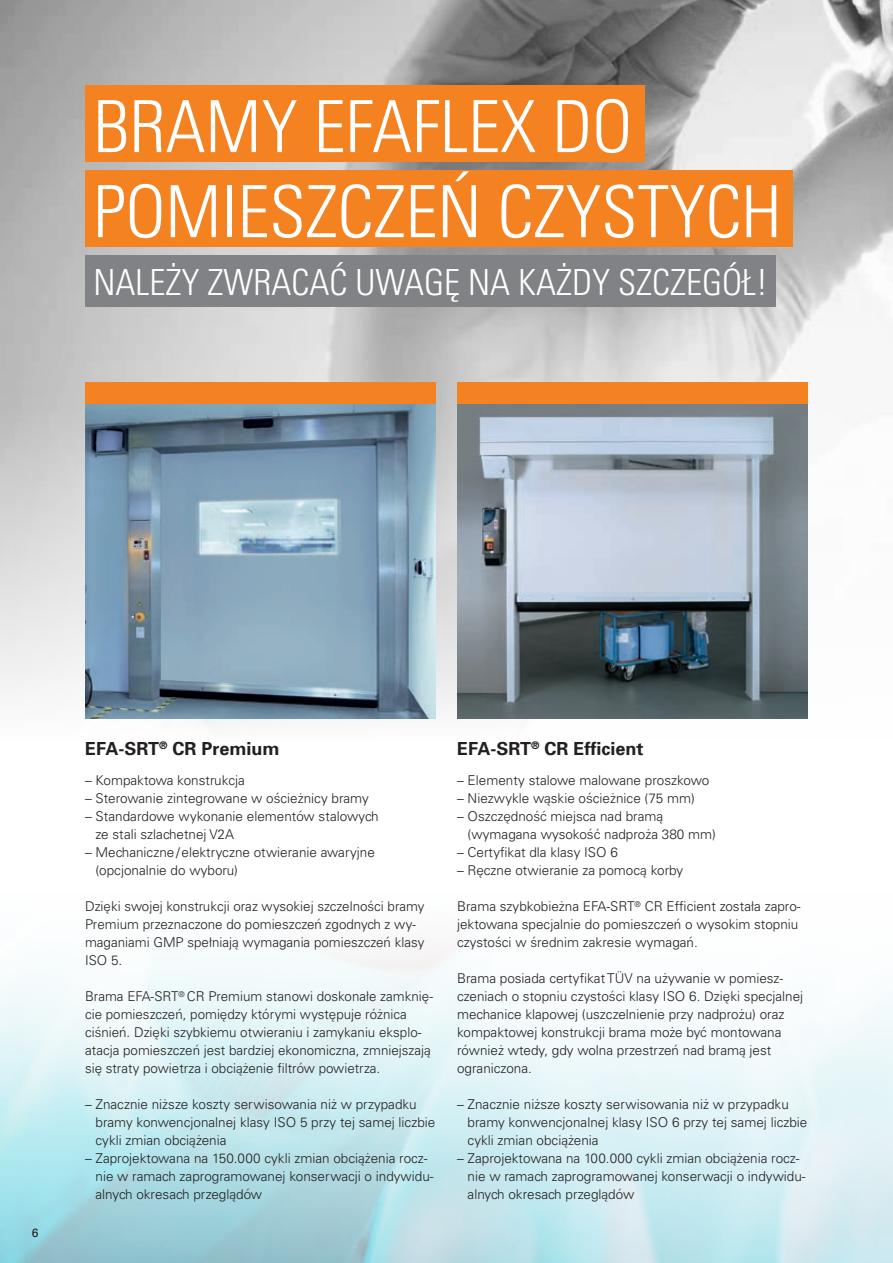
<style>
.page{position:relative;width:893px;height:1263px;background:#fff}
.page>*{position:absolute;margin:0;border:0;box-sizing:border-box;transform-origin:0 0}
.t1{font:72px/85.1px "Univers LTCYR 47 Light Cond";color:#fff}
.t2{font:36px "Univers LTCYR 47 Light Cond";color:#fff}
.t3{font:700 18px "Univers";color:#231f20}
.t4{font:300 13.5px/18px "Univers CE";color:#231f20}
.t5{font:12px "Univers";color:#231f20}
</style>
<div class="page">
<img style="left:0;top:0;width:893px;height:709px">
<img style="left:85px;top:404px;width:351px;height:315px">
<img style="left:457px;top:404px;width:351px;height:315px">
<div style="left:85px;top:85px;width:560px;height:77px;background:#f58220"></div>
<div style="left:85px;top:170px;width:707px;height:77px;background:#f58220"></div>
<div style="left:85px;top:255px;width:690px;height:51px;background:#808285"></div>
<div style="left:85px;top:383px;width:351px;height:21px;background:#f58220"></div>
<div style="left:457px;top:383px;width:351px;height:21px;background:#f58220"></div>
<h1 class="t1" style="left:94px;top:80px;width:689px">BRAMY EFAFLEX DO<br>POMIESZCZEŃ CZYSTYCH</h1>
<h2 class="t2" style="left:94px;top:258px;width:676px">NALEŻY ZWRACAĆ UWAGĘ NA KAŻDY SZCZEGÓŁ!</h2>
<p class="t5" style="left:32px;top:1225px;width:8px">6</p>
<h3 class="t3" style="left:85px;top:737px;width:196px">EFA-SRT<sup>®</sup> CR Premium</h3>
<p class="t4" style="left:85px;top:772px;width:161px">– Kompaktowa konstrukcja</p>
<p class="t4" style="left:85px;top:790px;width:285px">– Sterowanie zintegrowane w ościeżnicy bramy</p>
<p class="t4" style="left:96px;top:808px;width:285px;text-indent:-11px">– Standardowe wykonanie elementów stalowych ze stali szlachetnej V2A</p>
<p class="t4" style="left:96px;top:844px;width:281px;text-indent:-11px">– Mechaniczne/elektryczne otwieranie awaryjne (opcjonalnie do wyboru)</p>
<p class="t4" style="left:85px;top:898px;width:341px">Dzięki swojej konstrukcji oraz wysokiej szczelności bramy Premium przeznaczone do pomieszczeń zgodnych z wy&shy;maganiami GMP spełniają wymagania pomieszczeń klasy ISO 5.</p>
<p class="t4" style="left:85px;top:988px;width:349px">Brama EFA-SRT<sup>®</sup> CR Premium stanowi doskonałe zamknię&shy;cie pomieszczeń, pomiędzy którymi występuje różnica ciśnień. Dzięki szybkiemu otwieraniu i zamykaniu eksplo&shy;atacja pomieszczeń jest bardziej ekonomiczna, zmniejszają się straty powietrza i obciążenie filtrów powietrza.</p>
<p class="t4" style="left:96px;top:1096px;width:341px;text-indent:-11px">– Znacznie niższe koszty serwisowania niż w przypadku bramy konwencjonalnej klasy ISO 5 przy tej samej liczbie cykli zmian obciążenia</p>
<p class="t4" style="left:96px;top:1150px;width:340px;text-indent:-11px">– Zaprojektowana na 150.000 cykli zmian obciążenia rocz&shy;nie w ramach zaprogramowanej konserwacji o indywidu&shy;alnych okresach przeglądów</p>
<h3 class="t3" style="left:457px;top:737px;width:188px">EFA-SRT<sup>®</sup> CR Efficient</h3>
<p class="t4" style="left:457px;top:772px;width:254px">– Elementy stalowe malowane proszkowo</p>
<p class="t4" style="left:457px;top:790px;width:239px">– Niezwykle wąskie ościeżnice (75 mm)</p>
<p class="t4" style="left:468px;top:808px;width:250px;text-indent:-11px">– Oszczędność miejsca nad bramą (wymagana wysokość nadproża 380 mm)</p>
<p class="t4" style="left:457px;top:844px;width:162px">– Certyfikat dla klasy ISO 6</p>
<p class="t4" style="left:457px;top:862px;width:228px">– Ręczne otwieranie za pomocą korby</p>
<p class="t4" style="left:457px;top:898px;width:345px">Brama szybkobieżna EFA-SRT<sup>®</sup> CR Efficient została zapro&shy;jektowana specjalnie do pomieszczeń o wysokim stopniu czystości w średnim zakresie wymagań.</p>
<p class="t4" style="left:457px;top:970px;width:348px">Brama posiada certyfikat TÜV na używanie w pomiesz&shy;czeniach o stopniu czystości klasy ISO 6. Dzięki specjalnej mechanice klapowej (uszczelnienie przy nadprożu) oraz kompaktowej konstrukcji brama może być montowana również wtedy, gdy wolna przestrzeń nad bramą jest ograniczona.</p>
<p class="t4" style="left:468px;top:1096px;width:341px;text-indent:-11px">– Znacznie niższe koszty serwisowania niż w przypadku bramy konwencjonalnej klasy ISO 6 przy tej samej liczbie cykli zmian obciążenia</p>
<p class="t4" style="left:468px;top:1150px;width:340px;text-indent:-11px">– Zaprojektowana na 100.000 cykli zmian obciążenia rocz&shy;nie w ramach zaprogramowanej konserwacji o indywidu&shy;alnych okresach przeglądów</p>
</div>
